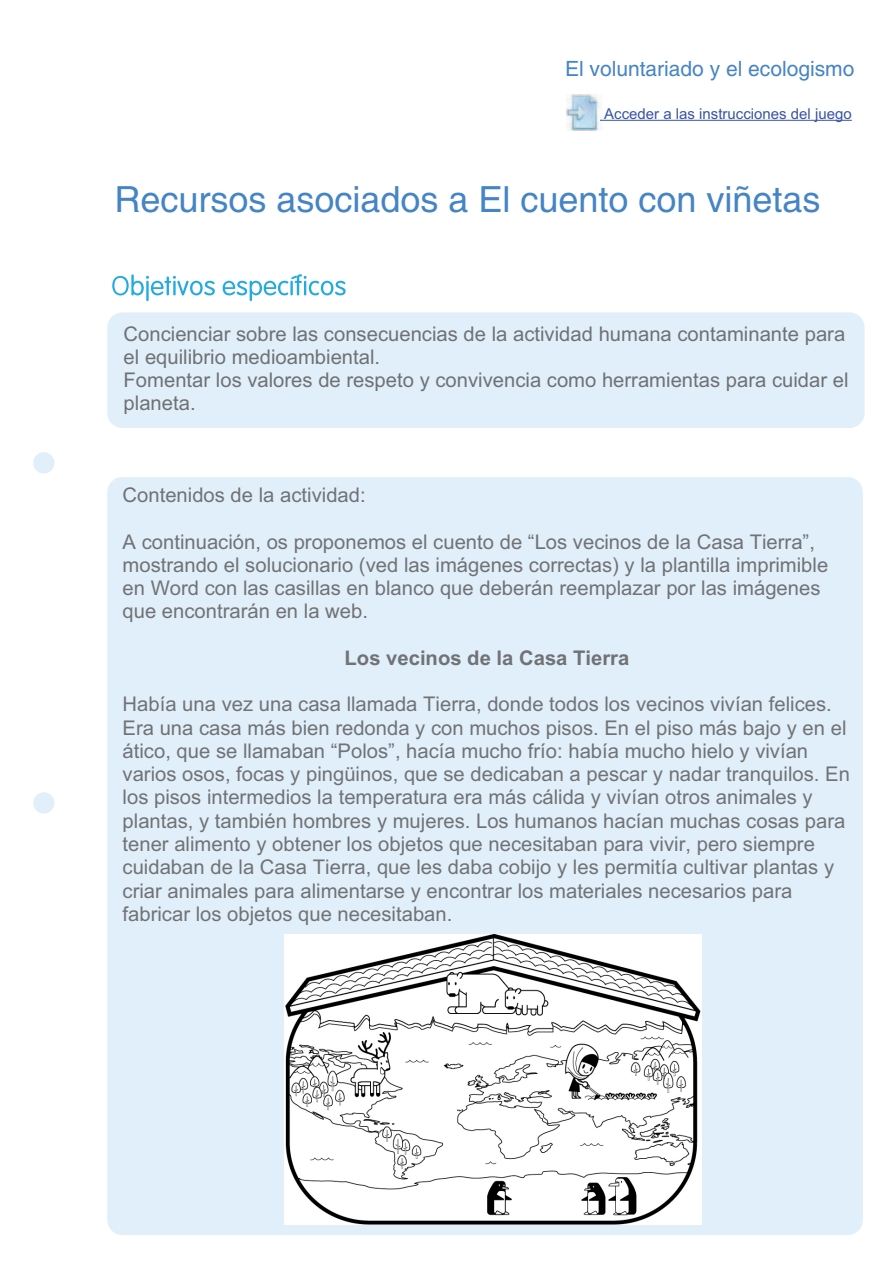
<style>
.page{position:relative;width:893px;height:1263px;background:#fff}
.page>*{position:absolute;margin:0;border:0;box-sizing:border-box;transform-origin:0 0}
.t1{font:36px "Helvetica";color:#4584c5}
.t2{font:21px "Helvetica";color:#4584c5}
.t3{font:20.25px/23.2px "Arial";color:#717275}
.t4{font:20.25px/23.2px "Arial";color:#707174}
.t5{font:700 20.25px "Arial";color:#717275}
.t6{font:15px "Arial";color:#3853a3}
</style>
<div class="page">
<div style="left:33px;top:452px;width:22px;height:22px;background:#e0eff9;border-radius:50%"></div>
<div style="left:33px;top:792px;width:22px;height:22px;background:#e0eff9;border-radius:50%"></div>
<div style="left:107px;top:312px;width:757px;height:116px;background:#e0eff9;border-radius:15px"></div>
<div style="left:107px;top:477px;width:756px;height:758px;background:#e0eff9;border-radius:15px"></div>
<svg style="left:112px;top:274px;width:103px;height:27px"></svg>
<svg style="left:223px;top:274px;width:123px;height:27px"></svg>
<img style="left:284px;top:934px;width:418px;height:291px">
<img style="left:566px;top:95px;width:36px;height:36px">
<hr style="left:600px;top:120px;width:252px;height:1px;background:#3853a3">
<p class="t2" style="left:565px;top:61px;width:291px">El voluntariado y el ecologismo</p>
<p class="t6" style="left:604px;top:108px;width:249px">Acceder a las instrucciones del juego</p>
<h1 class="t1" style="left:114px;top:186px;width:708px">Recursos asociados a El cuento con viñetas</h1>
<p class="t4" style="left:124px;top:324px;width:726px">Concienciar sobre las consecuencias de la actividad humana contaminante para el equilibrio medioambiental.<br>Fomentar los valores de respeto y convivencia como herramientas para cuidar el planeta.</p>
<p class="t3" style="left:123px;top:485px;width:245px">Contenidos de la actividad:</p>
<p class="t3" style="left:123px;top:532px;width:707px">A continuación, os proponemos el cuento de “Los vecinos de la Casa Tierra”, mostrando el solucionario (ved las imágenes correctas) y la plantilla imprimible en Word con las casillas en blanco que deberán reemplazar por las imágenes que encontrarán en la web.</p>
<p class="t5" style="left:345px;top:646px;width:286px">Los vecinos de la Casa Tierra</p>
<p class="t3" style="left:123px;top:695px;width:729px">Había una vez una casa llamada Tierra, donde todos los vecinos vivían felices.<br>Era una casa más bien redonda y con muchos pisos. En el piso más bajo y en el ático, que se llamaban “Polos”, hacía mucho frío: había mucho hielo y vivían varios osos, focas y pingüinos, que se dedicaban a pescar y nadar tranquilos. En los pisos intermedios la temperatura era más cálida y vivían otros animales y plantas, y también hombres y mujeres. Los humanos hacían muchas cosas para tener alimento y obtener los objetos que necesitaban para vivir, pero siempre cuidaban de la Casa Tierra, que les daba cobijo y les permitía cultivar plantas y criar animales para alimentarse y encontrar los materiales necesarios para fabricar los objetos que necesitaban.</p>
</div>
